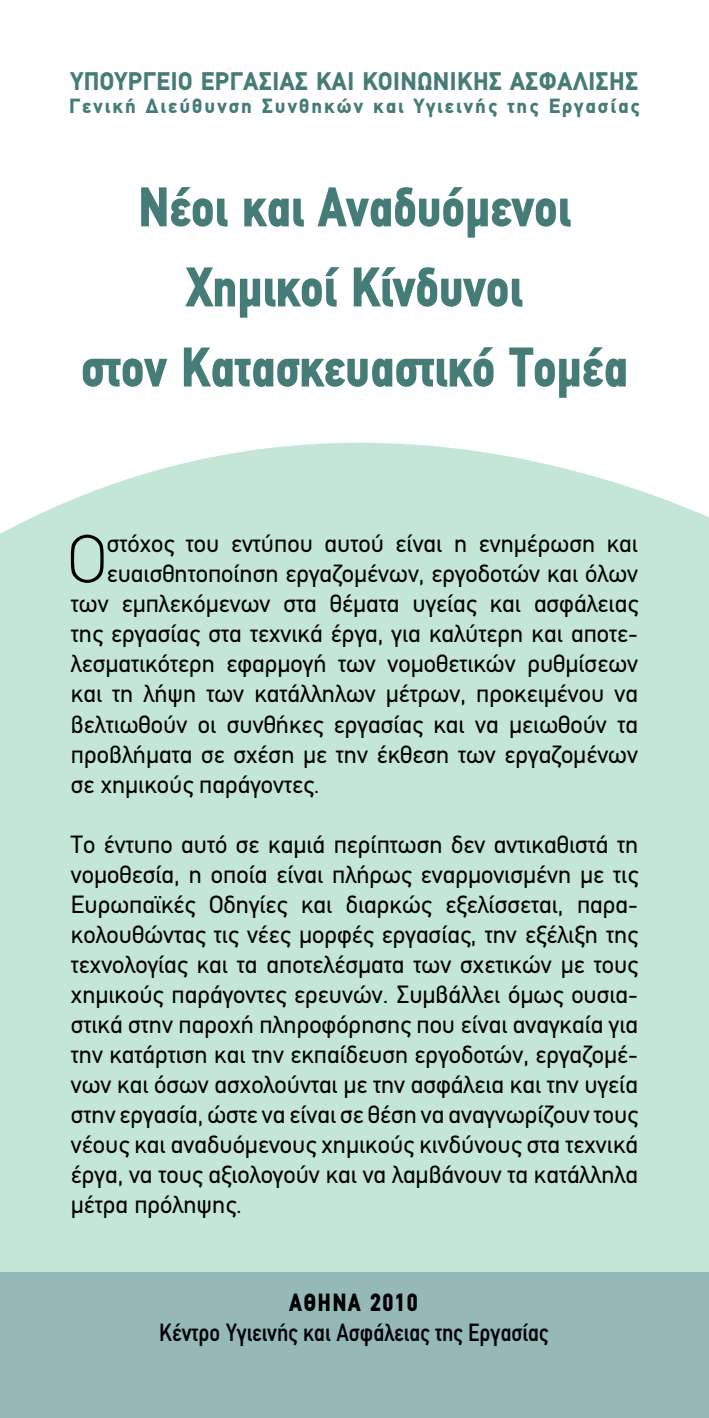
<style>
.page{position:relative;width:709px;height:1418px;background:#fff}
.page>*{position:absolute;margin:0;border:0;box-sizing:border-box;transform-origin:0 0}
.t1{font:100 68px "PF Din Text";color:#000}
.t2{font:900 condensed 56px/80px "PF Din Text";letter-spacing:-.015em;color:#467c78;text-align:center}
.t3{font:900 25.5px "PF Din Text";letter-spacing:.025em;color:#467c78;scale:.95 1}
.t4{font:25px/30px "PF Din Text";color:#000;text-align:justify}
.t5{font:500 condensed 25px "PF Din Text";color:#000}
.t6{font:900 condensed 25px "PF Din Text";letter-spacing:.05em;color:#000}
.t7{font:900 20.5px "PF Din Text";letter-spacing:.1em;color:#467c78}
</style>
<div class="page">
<div style="left:0;top:442px;width:709px;height:830px;background:#c4e6d7"></div>
<div style="left:0;top:1272px;width:709px;height:145px;background:#94b9b7"></div>
<p class="t3" style="left:71px;top:66px;width:598px">ΥΠΟΥΡΓΕΙΟ ΕΡΓΑΣΙΑΣ ΚΑΙ ΚΟΙΝΩΝΙΚΗΣ ΑΣΦΑΛΙΣΗΣ</p>
<p class="t7" style="left:69px;top:94px;width:572px">Γενική Διεύθυνση Συνθηκών και Υγιεινής της Εργασίας</p>
<h2 class="t2" style="left:81px;top:166px;width:549px">Νέοι και Αναδυόμενοι<br>Χημικοί Κίνδυνοι<br>στον Κατασκευαστικό Τομέα</h2>
<h1 class="t1" style="left:68px;top:518px;width:40px">Ο</h1>
<p class="t4" style="left:107px;top:529px;width:533px">στόχος του εντύπου αυτού είναι η ενημέρωση και</p>
<p class="t4" style="left:107px;top:559px;width:533px">ευαισθητοποίηση εργαζομένων, εργοδοτών και όλων</p>
<p class="t4" style="left:71px;top:589px;width:568px">των εμπλεκόμενων στα θέματα υγείας και ασφάλειας</p>
<p class="t4" style="left:71px;top:619px;width:568px">της εργασίας στα τεχνικά έργα, για καλύτερη και αποτε-</p>
<p class="t4" style="left:71px;top:649px;width:568px">λεσματικότερη εφαρμογή των νομοθετικών ρυθμίσεων</p>
<p class="t4" style="left:71px;top:679px;width:568px">και τη λήψη των κατάλληλων μέτρων, προκειμένου να</p>
<p class="t4" style="left:71px;top:709px;width:568px">βελτιωθούν οι συνθήκες εργασίας και να μειωθούν τα</p>
<p class="t4" style="left:71px;top:739px;width:568px">προβλήματα σε σχέση με την έκθεση των εργαζομένων</p>
<p class="t4" style="left:71px;top:769px;width:250px">σε χημικούς παράγοντες.</p>
<p class="t4" style="left:71px;top:829px;width:569px">Το έντυπο αυτό σε καμιά περίπτωση δεν αντικαθιστά τη νομοθεσία, η οποία είναι πλήρως εναρμονισμένη με τις Ευρωπαϊκές Οδηγίες και διαρκώς εξελίσσεται, παρα&shy;κολουθώντας τις νέες μορφές εργασίας, την εξέλιξη της τεχνολογίας και τα αποτελέσματα των σχετικών με τους χημικούς παράγοντες ερευνών. Συμβάλλει όμως ουσια&shy;στικά στην παροχή πληροφόρησης που είναι αναγκαία για την κατάρτιση και την εκπαίδευση εργοδοτών, εργαζομέ&shy;νων και όσων ασχολούνται με την ασφάλεια και την υγεία στην εργασία, ώστε να είναι σε θέση να αναγνωρίζουν τους νέους και αναδυόμενους χημικούς κινδύνους στα τεχνικά έργα, να τους αξιολογούν και να λαμβάνουν τα κατάλληλα μέτρα πρόληψης.</p>
<p class="t6" style="left:289px;top:1287px;width:130px">ΑΘΗΝΑ 2010</p>
<p class="t5" style="left:159px;top:1317px;width:390px">Κέντρο Υγιεινής και Ασφάλειας της Εργασίας</p>
</div>
